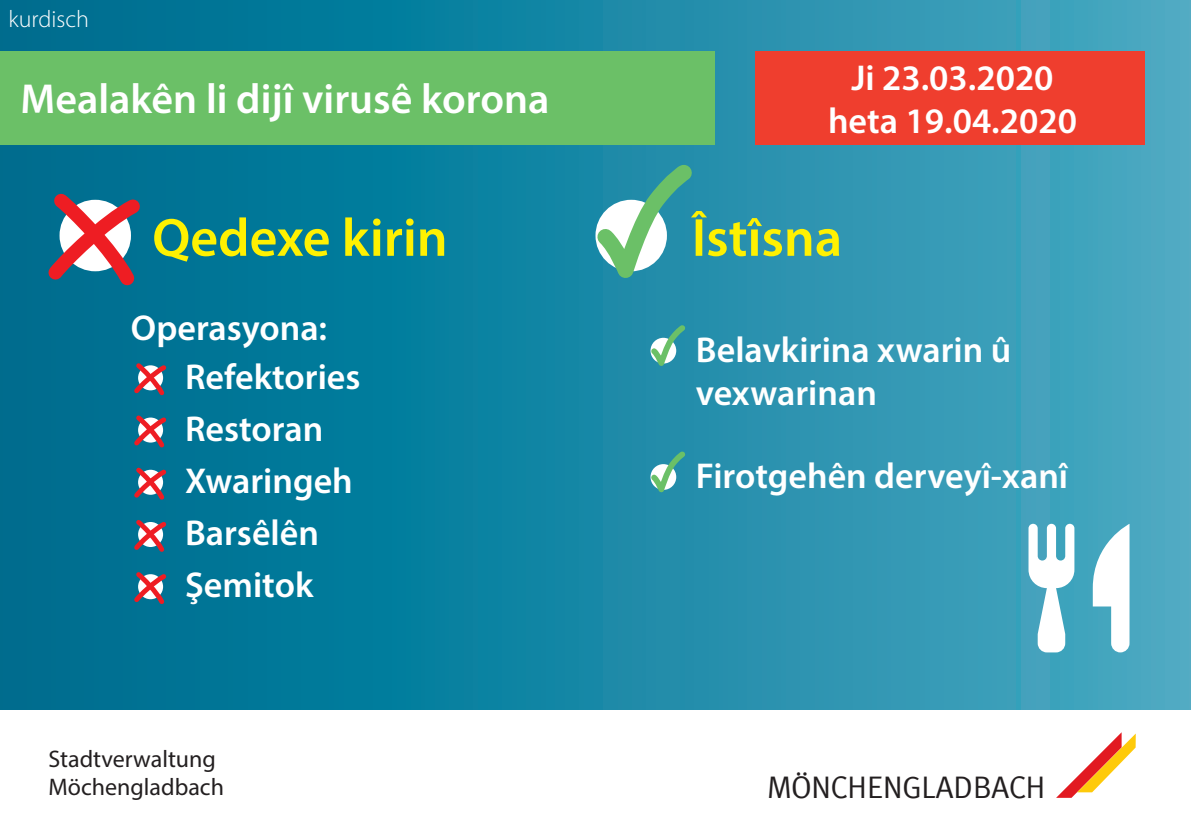
<style>
.page{position:relative;width:1191px;height:840px;background:#fff}
.page>*{position:absolute;margin:0;border:0;box-sizing:border-box;transform-origin:0 0}
.t1{font:600 54px "Myriad Pro";color:#fff101}
.t2{font:600 42px "Myriad Pro";color:#fff}
.t3{font:600 36px/52px "Myriad Pro";color:#fff}
.t4{font:31px "Meta";color:#231f20}
.t5{font:24px/28.8px "Myriad Pro";color:#231f20}
.t6{font:300 24px "Myriad Pro";color:#fff}
</style>
<div class="page">
<svg style="left:1057px;top:732px;width:78px;height:65px"></svg>
<div style="left:0;top:0;width:1191px;height:709px;background:linear-gradient(to right,#006a8c,#49a9c2)"></div>
<div style="left:0;top:51px;width:714px;height:93px;background:#6bc067"></div>
<div style="left:755px;top:51px;width:389px;height:93px;background:#ef3e2e"></div>
<svg style="left:36px;top:181px;width:116px;height:116px"></svg>
<svg style="left:130px;top:358px;width:40px;height:41px;background:#5e768c"></svg>
<svg style="left:130px;top:411px;width:40px;height:40px;background:#61768c"></svg>
<svg style="left:130px;top:463px;width:40px;height:40px;background:#61768c"></svg>
<svg style="left:130px;top:515px;width:40px;height:40px;background:#61768c"></svg>
<svg style="left:130px;top:567px;width:40px;height:41px;background:#5e768c"></svg>
<svg style="left:583px;top:157px;width:117px;height:129px;background:#4ea6ab"></svg>
<svg style="left:646px;top:322px;width:42px;height:46px;background:#52a7ac"></svg>
<svg style="left:646px;top:448px;width:42px;height:47px;background:#51a7ab"></svg>
<svg style="left:1092px;top:523px;width:37px;height:129px"></svg>
<svg style="left:1028px;top:523px;width:46px;height:129px"></svg>
<p class="t6" style="left:9px;top:4px;width:82px">kurdisch</p>
<p class="t2" style="left:20px;top:72px;width:530px">Mealakên li dijî virusê korona</p>
<p class="t3" style="left:828px;top:55px;width:250px;line-height:43.2px;text-align:center">Ji 23.03.2020 heta 19.04.2020</p>
<h1 class="t1" style="left:152px;top:203px;width:297px">Qedexe kirin</h1>
<h1 class="t1" style="left:692px;top:203px;width:152px">Îstîsna</h1>
<p class="t3" style="left:185px;top:302px;width:177px;line-height:48.8px;text-indent:-54px">Operasyona:<br>Refektories</p>
<p class="t3" style="left:185px;top:401px;width:169px">Restoran<br>Xwaringeh<br>Barsêlên<br>Şemitok</p>
<p class="t5" style="left:48px;top:743px;width:177px">Stadtverwaltung<br>Möchengladbach</p>
<p class="t3" style="left:696px;top:327px;width:317px;line-height:43.2px">Belavkirina xwarin û vexwarinan</p>
<p class="t3" style="left:696px;top:448px;width:374px">Firotgehên derveyî-xanî</p>
<p class="t4" style="left:767px;top:769px;width:280px">MÖNCHENGLADBACH</p>
</div>
